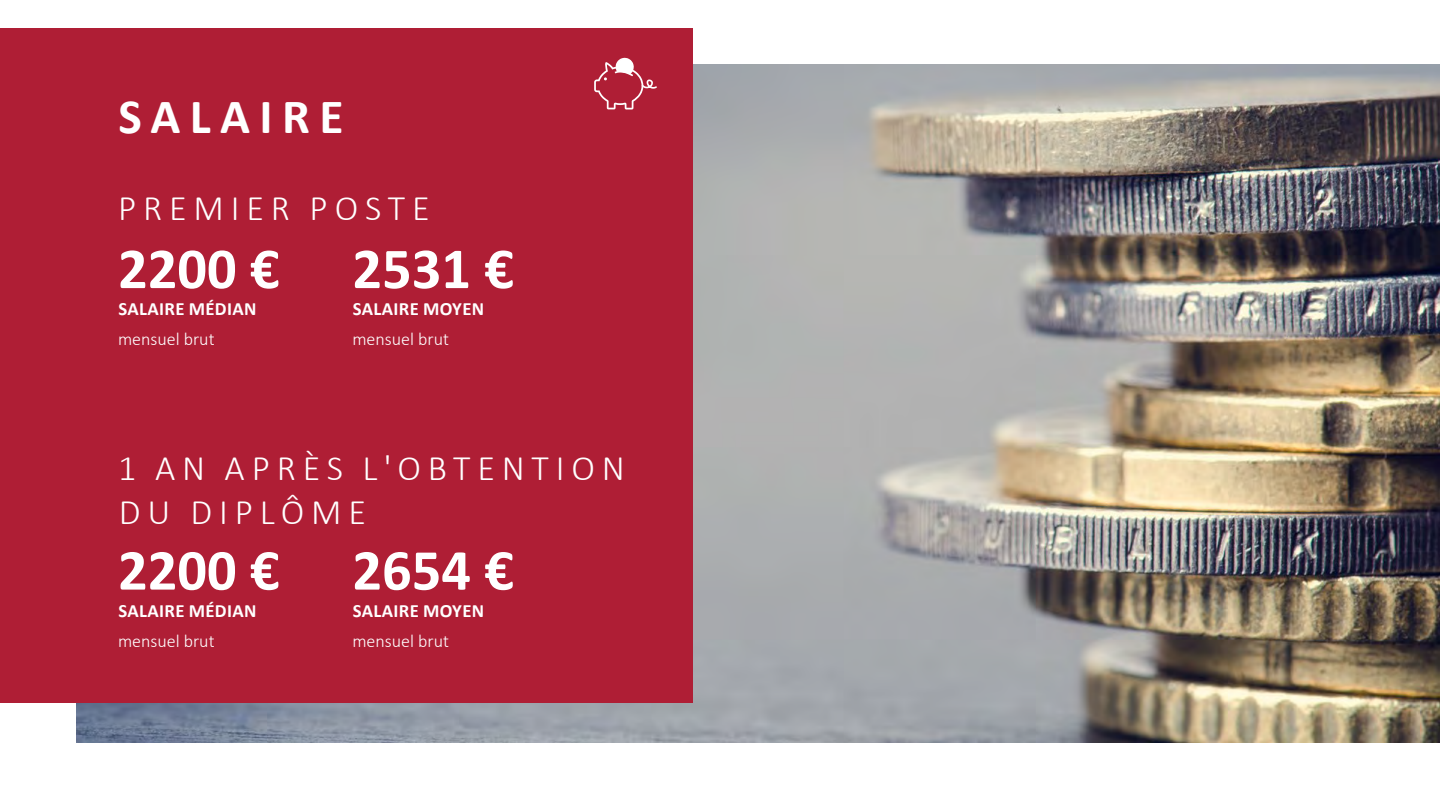
<style>
.page{position:relative;width:1440px;height:810px;background:#fff}
.page>*{position:absolute;margin:0;border:0;box-sizing:border-box;transform-origin:0 0}
.t1{font:700 58.5px "Calibri";color:#fff}
.t2{font:700 49.5px "Calibri";letter-spacing:.19em;color:#fff}
.t3{font:300 36px/43.2px "Calibri";letter-spacing:.19em;color:#fff}
.t4{font:700 18.75px "Calibri";letter-spacing:.02em;color:#fff}
.t5{font:300 18px "Calibri";color:#fff}
</style>
<div class="page">
<img style="left:76px;top:64px;width:1364px;height:678px">
<div style="left:0;top:28px;width:693px;height:676px;background:#af1e35"></div>
<svg style="left:594px;top:58px;width:63px;height:52px"></svg>
<h2 class="t2" style="left:118px;top:85px;width:227px">SALAIRE</h2>
<h3 class="t3" style="left:118px;top:186px;width:313px">PREMIER POSTE</h3>
<h1 class="t1" style="left:118px;top:231px;width:163px">2200 €</h1>
<p class="t4" style="left:118px;top:297px;width:140px">SALAIRE MÉDIAN</p>
<p class="t5" style="left:118px;top:328px;width:98px">mensuel brut</p>
<h1 class="t1" style="left:352px;top:231px;width:163px">2531 €</h1>
<p class="t4" style="left:353px;top:297px;width:133px">SALAIRE MOYEN</p>
<p class="t5" style="left:352px;top:328px;width:98px">mensuel brut</p>
<h3 class="t3" style="left:118px;top:446px;width:508px">1 AN APRÈS L'OBTENTION<br>DU DIPLÔME</h3>
<h1 class="t1" style="left:118px;top:533px;width:163px">2200 €</h1>
<p class="t4" style="left:118px;top:599px;width:140px">SALAIRE MÉDIAN</p>
<p class="t5" style="left:118px;top:629px;width:98px">mensuel brut</p>
<h1 class="t1" style="left:352px;top:533px;width:163px">2654 €</h1>
<p class="t4" style="left:353px;top:599px;width:133px">SALAIRE MOYEN</p>
<p class="t5" style="left:352px;top:629px;width:98px">mensuel brut</p>
</div>
